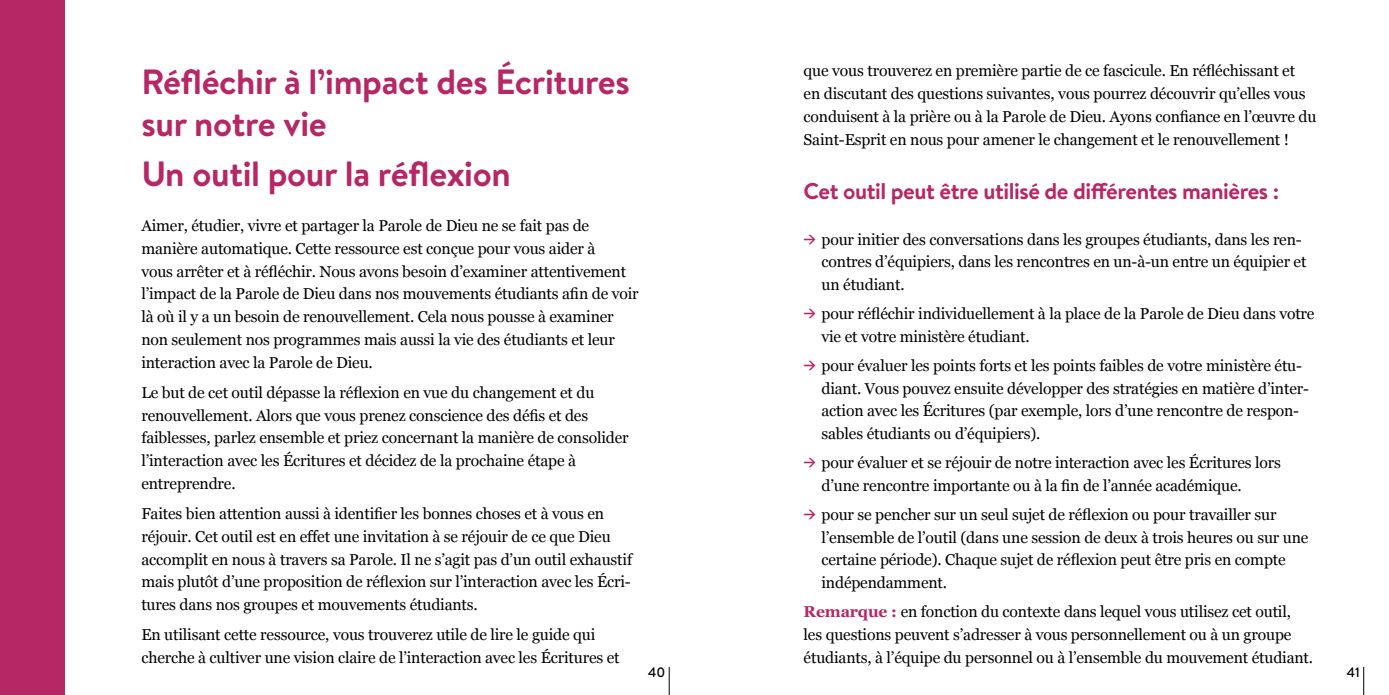
<style>
.page{position:relative;width:1389px;height:695px;background:#fff}
.page>*{position:absolute;margin:0;border:0;box-sizing:border-box;transform-origin:0 0}
.t1{font:700 35px/42px "Brandon Text";letter-spacing:-.01em;color:#b62766}
.t2{font:700 22.75px "Brandon Text";letter-spacing:-.02em;color:#b62766}
.t3{font:15.75px/22.8px "Georgia";letter-spacing:-.01em;color:#000}
.t4{font:500 14px "Brandon Grotesque";color:#000}
.s1{font-family:"DIN";font-weight:700;font-size:12.25px;color:#b62766}
.s2{font-weight:700;color:#b62766}
</style>
<div class="page">
<div style="left:0;top:0;width:64px;height:694px;background:#b62766"></div>
<svg style="left:1363px;top:667px;width:1px;height:27px"></svg>
<svg style="left:669px;top:667px;width:1px;height:27px"></svg>
<h1 class="t1" style="left:141px;top:60px;width:490px">Réfléchir à l’impact des Écritures sur notre vie</h1>
<h1 class="t1" style="left:141px;top:152px;width:371px">Un outil pour la réflexion</h1>
<p class="t3" style="left:141px;top:213px;width:499px">Aimer, étudier, vivre et partager la Parole de Dieu ne se fait pas de manière automatique. Cette ressource est conçue pour vous aider à<br>vous arrêter et à réfléchir. Nous avons besoin d’examiner attentivement l’impact de la Parole de Dieu dans nos mouvements étudiants afin de voir là où il y a un besoin de renouvellement. Cela nous pousse à examiner non seulement nos programmes mais aussi la vie des étudiants et leur interaction avec la Parole de Dieu.</p>
<p class="t3" style="left:141px;top:380px;width:489px">Le but de cet outil dépasse la réflexion en vue du changement et du renouvellement. Alors que vous prenez conscience des défis et des faiblesses, parlez ensemble et priez concernant la manière de consolider l’interaction avec les Écritures et décidez de la prochaine étape à entreprendre.</p>
<p class="t3" style="left:141px;top:501px;width:492px">Faites bien attention aussi à identifier les bonnes choses et à vous en réjouir. Cet outil est en effet une invitation à se réjouir de ce que Dieu accomplit en nous à travers sa Parole. Il ne s’agit pas d’un outil exhaustif mais plutôt d’une proposition de réflexion sur l’interaction avec les Écri&shy;tures dans nos groupes et mouvements étudiants.</p>
<p class="t3" style="left:141px;top:622px;width:480px">En utilisant cette ressource, vous trouverez utile de lire le guide qui cherche à cultiver une vision claire de l’interaction avec les Écritures et</p>
<p class="t3" style="left:804px;top:59px;width:514px">que vous trouverez en première partie de ce fascicule. En réfléchissant et<br>en discutant des questions suivantes, vous pourrez découvrir qu’elles vous conduisent à la prière ou à la Parole de Dieu. Ayons confiance en l’œuvre du Saint-Esprit en nous pour amener le changement et le renouvellement !</p>
<h2 class="t2" style="left:804px;top:175px;width:477px">Cet outil peut être utilisé de différentes manières :</h2>
<p class="t3" style="left:822px;top:227px;width:487px;text-indent:-18px"><span class="s1">&gt;</span> pour initier des conversations dans les groupes étudiants, dans les ren&shy;contres d’équipiers, dans les rencontres en un-à-un entre un équipier et un étudiant.</p>
<p class="t3" style="left:822px;top:301px;width:495px;text-indent:-18px"><span class="s1">&gt;</span> pour réfléchir individuellement à la place de la Parole de Dieu dans votre vie et votre ministère étudiant.</p>
<p class="t3" style="left:822px;top:353px;width:488px;text-indent:-18px"><span class="s1">&gt;</span> pour évaluer les points forts et les points faibles de votre ministère étu&shy;diant. Vous pouvez ensuite développer des stratégies en matière d’inter&shy;action avec les Écritures (par exemple, lors d’une rencontre de respon&shy;sables étudiants ou d’équipiers).</p>
<p class="t3" style="left:822px;top:450px;width:461px;text-indent:-18px"><span class="s1">&gt;</span> pour évaluer et se réjouir de notre interaction avec les Écritures lors d’une rencontre importante ou à la fin de l’année académique.</p>
<p class="t3" style="left:822px;top:502px;width:489px;text-indent:-18px"><span class="s1">&gt;</span> pour se pencher sur un seul sujet de réflexion ou pour travailler sur l’ensemble de l’outil (dans une session de deux à trois heures ou sur une certaine période). Chaque sujet de réflexion peut être pris en compte indépendamment.</p>
<p class="t3" style="left:804px;top:599px;width:511px"><span class="s2">Remarque :</span> en fonction du contexte dans lequel vous utilisez cet outil, les questions peuvent s’adresser à vous personnellement ou à un groupe étudiants, à l’équipe du personnel ou à l’ensemble du mouvement étudiant.</p>
<p class="t4" style="left:648px;top:662px;width:19px">40</p>
<p class="t4" style="left:1347px;top:662px;width:15px">41</p>
</div>
